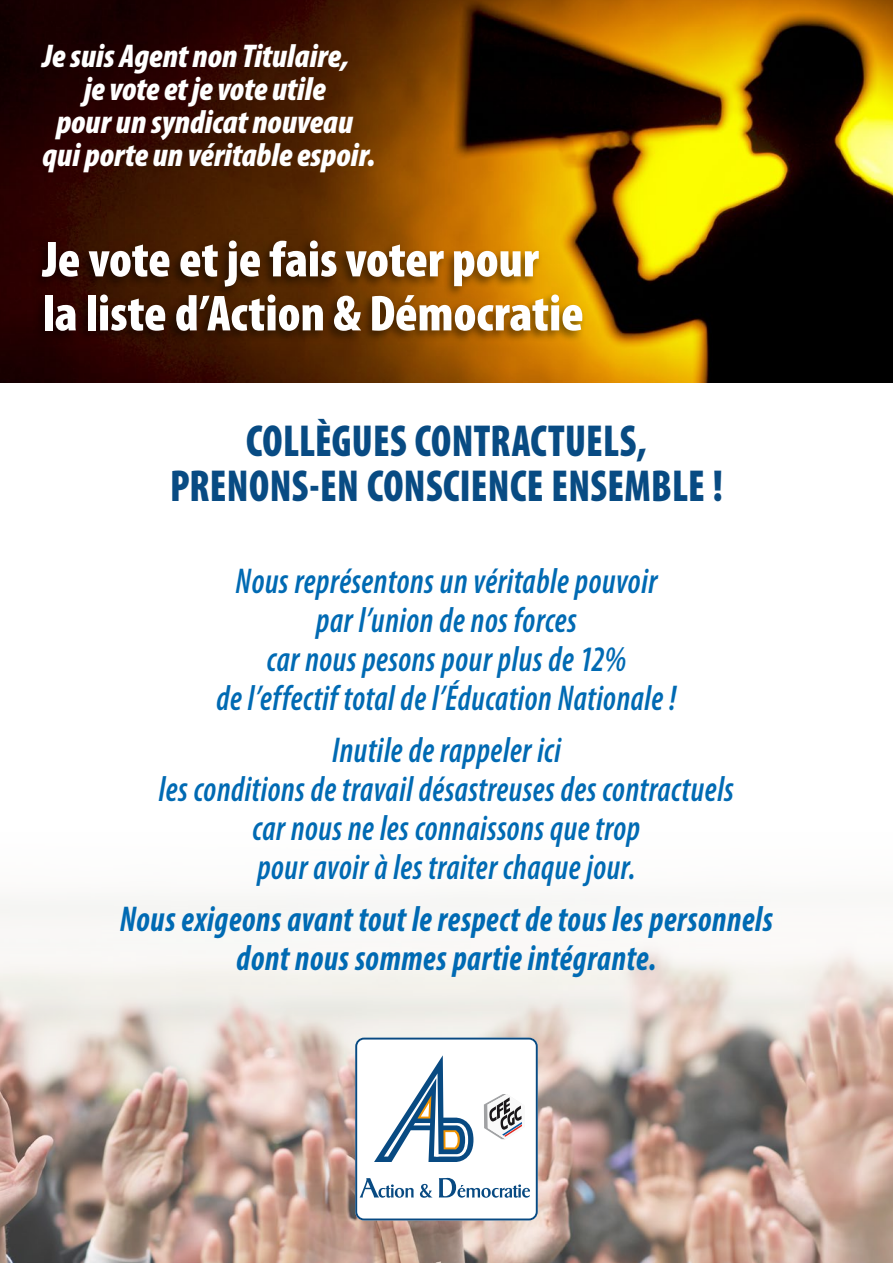
<style>
.page{position:relative;width:893px;height:1263px;background:#fff}
.page>*{position:absolute;margin:0;border:0;box-sizing:border-box;transform-origin:0 0}
.t1{font:900 condensed 51px/54px "Myriad Pro";letter-spacing:-.005em;color:#fff}
.t2{font:900 condensed 45px/45px "Myriad Pro";letter-spacing:.01em;color:#084b83;text-align:center;scale:.9 1}
.t3{font:italic 600 condensed 36px/39px "Myriad Pro";letter-spacing:.015em;color:#006ab3;text-align:center;scale:.9 1}
.t4{font:italic 700 condensed 36px/39px "Myriad Pro";letter-spacing:.015em;color:#006ab3;text-align:center;scale:.9 1}
.t5{font:italic 900 condensed 33px "Myriad Pro";color:#fff}
</style>
<div class="page">
<img style="left:0;top:898px;width:893px;height:365px">
<svg style="left:355px;top:1037px;width:183px;height:183px"></svg>
<img style="left:0;top:0;width:893px;height:383px">
<div style="left:30px;top:237px;width:556px;height:106px;background:#000;opacity:.5"></div>
<p class="t5" style="left:43px;top:35px;width:308px">Je suis Agent non Titulaire,</p>
<p class="t5" style="left:84px;top:68px;width:243px">je vote et je vote utile</p>
<p class="t5" style="left:56px;top:101px;width:298px">pour un syndicat nouveau</p>
<p class="t5" style="left:43px;top:134px;width:334px">qui porte un véritable espoir.</p>
<h1 class="t1" style="left:43px;top:231px;width:543px">Je vote et je fais voter pour la liste d’Action &amp; Démocratie</h1>
<p class="t2" style="left:170px;top:417px;width:616px">COLLÈGUES CONTRACTUELS,<br>PRENONS-EN CONSCIENCE ENSEMBLE !</p>
<p class="t3" style="left:216px;top:561px;width:513px">Nous représentons un véritable pouvoir par l’union de nos forces<br>car nous pesons pour plus de 12%<br>de l’effectif total de l’Éducation Nationale !</p>
<p class="t3" style="left:159px;top:730px;width:640px">Inutile de rappeler ici<br>les conditions de travail désastreuses des contractuels car nous ne les connaissons que trop<br>pour avoir à les traiter chaque jour.</p>
<p class="t4" style="left:120px;top:898px;width:727px">Nous exigeons avant tout le respect de tous les personnels dont nous sommes partie intégrante.</p>
</div>
